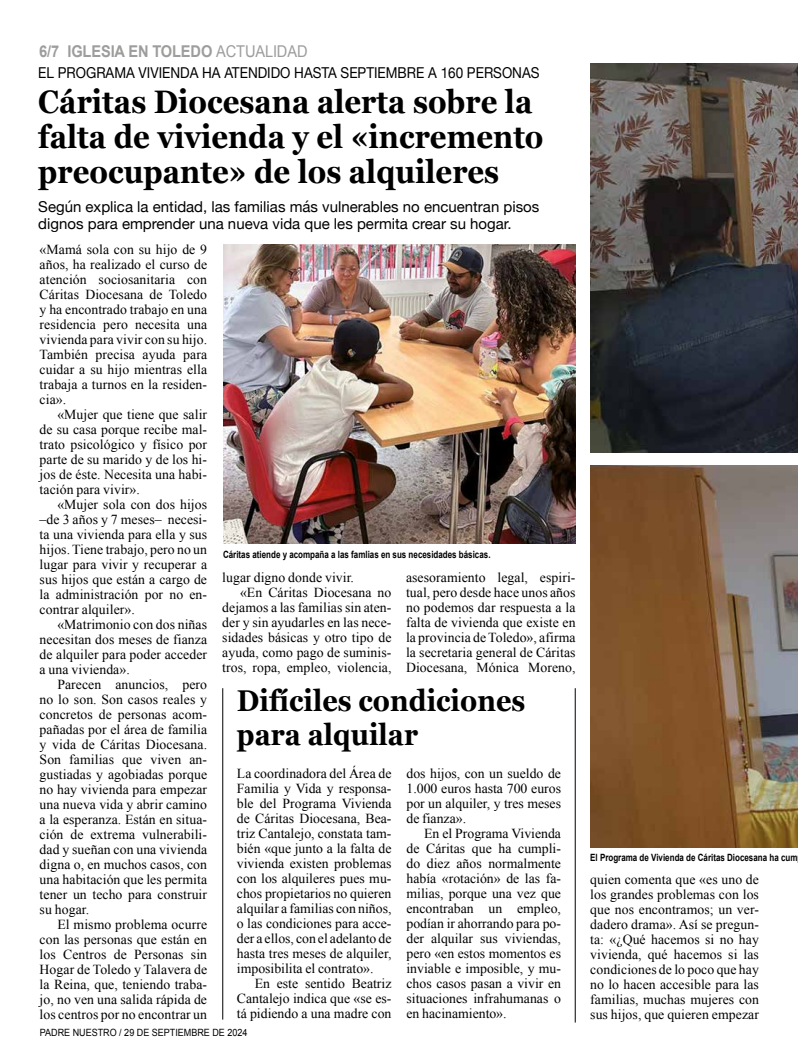
<style>
.page{position:relative;width:798px;height:1063px;background:#fff}
.page>*{position:absolute;margin:0;border:0;box-sizing:border-box;transform-origin:0 0}
.t1{font:700 32.5px/35px "Georgia";color:#000;scale:.9 1}
.t2{font:700 30px/33.8px "Georgia";color:#000;scale:.9 1}
.t3{font:700 16.25px "Arial";letter-spacing:-.01em;color:#9d9d9c;scale:.9 1}
.t4{font:15px/17.5px "Helvetica Neue";color:#000}
.t5{font:15px "Helvetica Neue";color:#000;scale:.9 1}
.t6{font:13.75px/15px "Times New Roman";letter-spacing:.005em;color:#000;text-align:justify}
.t7{font:700 10px "Arial";color:#000;scale:.8 1}
.t8{font:10px "Arial";color:#000;scale:.9 1}
.s1{font-weight:400}
</style>
<div class="page">
<hr style="left:222px;top:688px;width:1px;height:332px;background:#000">
<hr style="left:574px;top:688px;width:1px;height:335px;background:#000">
<img style="left:590px;top:64px;width:207px;height:389px">
<img style="left:590px;top:466px;width:207px;height:381px">
<img style="left:223px;top:244px;width:352px;height:300px">
<p class="t3" style="left:39px;top:40px;width:300px">6/7 IGLESIA EN TOLEDO <span class="s1">ACTUALIDAD</span></p>
<p class="t5" style="left:38px;top:62px;width:558px">EL PROGRAMA VIVIENDA HA ATENDIDO HASTA SEPTIEMBRE A 160 PERSONAS</p>
<h1 class="t1" style="left:38px;top:83px;width:562px">Cáritas Diocesana alerta sobre la falta de vivienda y el «incremento preocupante» de los alquileres</h1>
<p class="t4" style="left:38px;top:199px;width:502px">Según explica la entidad, las familias más vulnerables no encuentran pisos dignos para emprender una nueva vida que les permita crear su hogar.</p>
<p class="t6" style="left:40px;top:241px;width:169px">«Mamá sola con su hijo de 9 años, ha realizado el curso de atención sociosanitaria con Cáritas Diocesana de Toledo y ha encontrado trabajo en una residencia pero necesita una vivienda para vivir con su hijo.<br>También precisa ayuda para cuidar a su hijo mientras ella trabaja a turnos en la residen&shy;cia».</p>
<p class="t6" style="left:40px;top:406px;width:169px;text-indent:18px">«Mujer que tiene que salir de su casa porque recibe mal&shy;trato psicológico y físico por parte de su marido y de los hi&shy;jos de éste. Necesita una habi&shy;tación para vivir».</p>
<p class="t6" style="left:40px;top:496px;width:169px;text-indent:18px">«Mujer sola con dos hijos –de 3 años y 7 meses– necesi&shy;ta una vivienda para ella y sus hijos. Tiene trabajo, pero no un lugar para vivir y recuperar a sus hijos que están a cargo de la administración por no en&shy;contrar alquiler».</p>
<p class="t6" style="left:40px;top:616px;width:169px;text-indent:18px">«Matrimonio con dos niñas necesitan dos meses de fianza de alquiler para poder acceder a una vivienda».</p>
<p class="t6" style="left:40px;top:676px;width:169px;text-indent:18px">Parecen anuncios, pero no lo son. Son casos reales y concretos de personas acom&shy;pañadas por el área de familia y vida de Cáritas Diocesana.<br>Son familias que viven an&shy;gustiadas y agobiadas porque no hay vivienda para empezar una nueva vida y abrir camino a la esperanza. Están en situa&shy;ción de extrema vulnerabili&shy;dad y sueñan con una vivienda digna o, en muchos casos, con una habitación que les permita tener un techo para construir su hogar.</p>
<p class="t6" style="left:40px;top:916px;width:169px;text-indent:18px">El mismo problema ocurre con las personas que están en los Centros de Personas sin Hogar de Toledo y Talavera de la Reina, que, teniendo traba&shy;jo, no ven una salida rápida de los centros por no encontrar un</p>
<p class="t7" style="left:223px;top:548px;width:336px">Cáritas atiende y acompaña a las famlias en sus necesidades básicas.</p>
<p class="t6" style="left:222px;top:570px;width:133px">lugar digno donde vivir.</p>
<p class="t6" style="left:240px;top:585px;width:153px">«En Cáritas Diocesana no</p>
<p class="t6" style="left:222px;top:600px;width:171px">dejamos a las familias sin aten-</p>
<p class="t6" style="left:222px;top:615px;width:171px">der y sin ayudarles en las nece-</p>
<p class="t6" style="left:222px;top:630px;width:171px">sidades básicas y otro tipo de</p>
<p class="t6" style="left:222px;top:645px;width:171px">ayuda, como pago de suminis-</p>
<p class="t6" style="left:222px;top:660px;width:171px">tros, ropa, empleo, violencia,</p>
<p class="t6" style="left:406px;top:570px;width:171px">asesoramiento legal, espiri&shy;tual, pero desde hace unos años no podemos dar respuesta a la falta de vivienda que existe en la provincia de Toledo», afirma la secretaria general de Cáritas Diocesana, Mónica Moreno,</p>
<h2 class="t2" style="left:237px;top:682px;width:322px">Difíciles condiciones para alquilar</h2>
<p class="t6" style="left:237px;top:765px;width:156px">La coordinadora del Área de Familia y Vida y responsa&shy;ble del Programa Vivienda de Cáritas Diocesana, Bea&shy;triz Cantalejo, constata tam&shy;bién «que junto a la falta de vivienda existen problemas con los alquileres pues mu&shy;chos propietarios no quieren alquilar a familias con niños, o las condiciones para acce&shy;der a ellos, con el adelanto de hasta tres meses de alquiler, imposibilita el contrato».</p>
<p class="t6" style="left:237px;top:975px;width:156px;text-indent:18px">En este sentido Beatriz Cantalejo indica que «se es&shy;tá pidiendo a una madre con</p>
<p class="t6" style="left:406px;top:765px;width:156px">dos hijos, con un sueldo de 1.000 euros hasta 700 euros por un alquiler, y tres meses de fianza».</p>
<p class="t6" style="left:406px;top:825px;width:156px;text-indent:18px">En el Programa Vivienda de Cáritas que ha cumpli&shy;do diez años normalmente había «rotación» de las fa&shy;milias, porque una vez que encontraban un empleo, podían ir ahorrando para po&shy;der alquilar sus viviendas, pero «en estos momentos es inviable e imposible, y mu&shy;chos casos pasan a vivir en situaciones infrahumanas o en hacinamiento».</p>
<p class="t8" style="left:40px;top:1026px;width:232px">PADRE NUESTRO / 29 DE SEPTIEMBRE DE 2024</p>
<p class="t7" style="left:590px;top:851px;width:260px">El Programa de Vivienda de Cáritas Diocesana ha cum</p>
<p class="t6" style="left:590px;top:872px;width:170px">quien comenta que «es uno de los grandes problemas con los que nos encontramos; un ver&shy;dadero drama». Así se pregun&shy;ta: «¿Qué hacemos si no hay vivienda, qué hacemos si las condiciones de lo poco que hay no lo hacen accesible para las familias, muchas mujeres con sus hijos, que quieren empezar</p>
</div>
